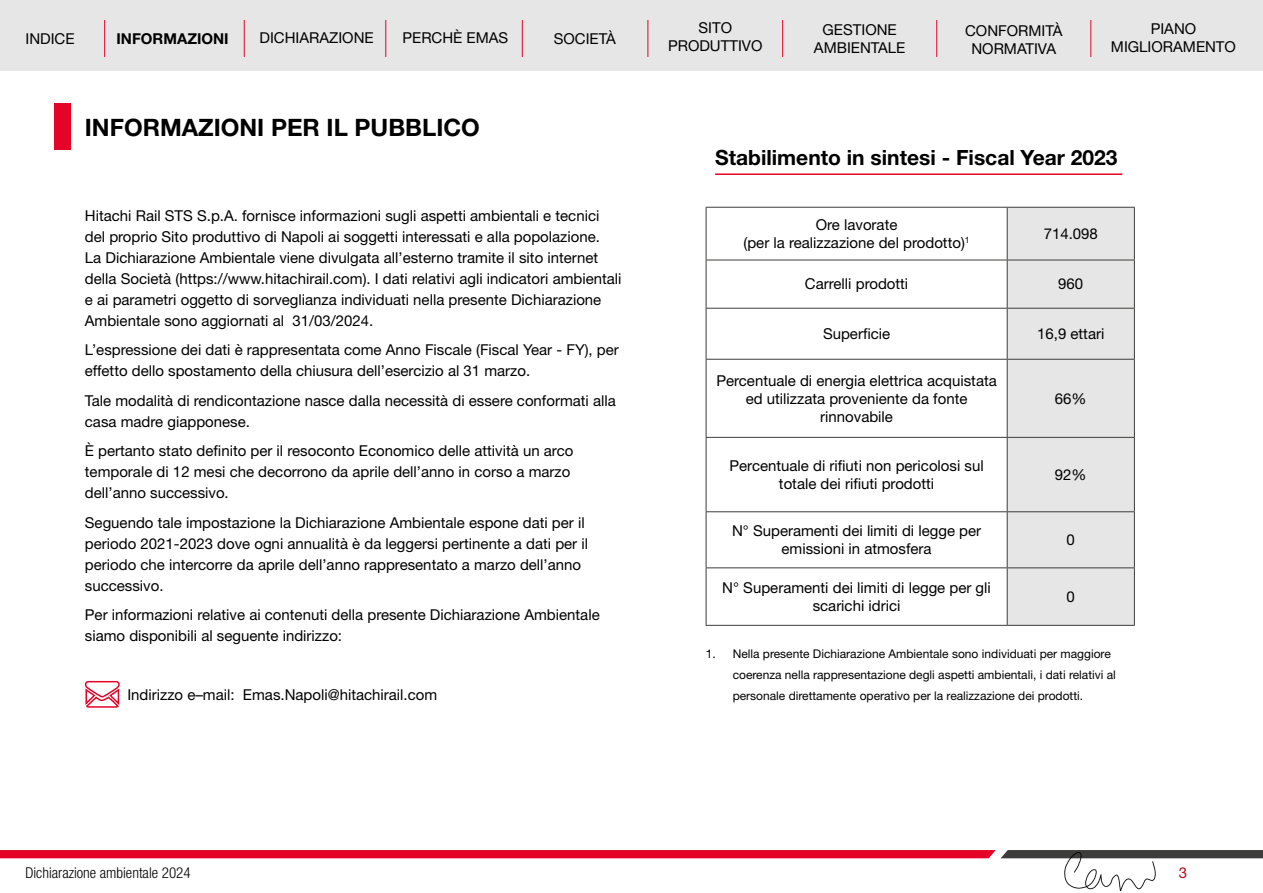
<style>
.page{position:relative;width:1263px;height:893px;background:#fff}
.page>*{position:absolute;margin:0;border:0;box-sizing:border-box;transform-origin:0 0}
.t1{font:700 24px "Helvetica Neue LT Std";color:#000}
.t2{font:700 21px "Helvetica Neue LT Std";color:#000}
.t3{font:15px/21px "Helvetica Neue LT Std";color:#000;text-align:center}
.t4{font:300 condensed 15px "Helvetica Neue LT Std";color:#000}
.t5{font:700 15px "Helvetica Neue LT Std";color:#000}
.t6{font:15px "Helvetica Neue LT Std";color:#af0e1c}
.t7{font:12px/21px "Helvetica Neue LT Std";color:#000}
</style>
<div class="page">
<div style="left:0;top:0;width:1263px;height:71px;background:#e6e6e6"></div>
<svg style="left:0;top:850px;width:1263px;height:8px;background:#cb102e"></svg>
<hr style="left:104px;top:20px;width:1px;height:37px;background:#e40428">
<hr style="left:244px;top:20px;width:1px;height:37px;background:#e40428">
<hr style="left:385px;top:20px;width:1px;height:37px;background:#e40428">
<hr style="left:522px;top:20px;width:1px;height:37px;background:#e40428">
<hr style="left:647px;top:20px;width:1px;height:37px;background:#e40428">
<hr style="left:782px;top:20px;width:1px;height:37px;background:#e40428">
<hr style="left:936px;top:20px;width:1px;height:37px;background:#e40428">
<hr style="left:1090px;top:20px;width:1px;height:37px;background:#e40428">
<div style="left:54px;top:103px;width:16px;height:47px;background:#e40428"></div>
<svg style="left:84px;top:682px;width:36px;height:26px"></svg>
<hr style="left:715px;top:173px;width:407px;height:2px;background:#e40428">
<div style="left:1008px;top:208px;width:126px;height:417px;background:#e6e6e6"></div>
<hr style="left:706px;top:207px;width:301px;height:1px;background:#3c3c3b">
<hr style="left:706px;top:208px;width:1px;height:52px;background:#3c3c3b">
<hr style="left:1007px;top:207px;width:128px;height:1px;background:#3c3c3b">
<hr style="left:1007px;top:208px;width:1px;height:52px;background:#3c3c3b">
<hr style="left:1134px;top:208px;width:1px;height:52px;background:#3c3c3b">
<hr style="left:706px;top:260px;width:301px;height:1px;background:#3c3c3b">
<hr style="left:706px;top:260px;width:1px;height:48px;background:#3c3c3b">
<hr style="left:1007px;top:260px;width:128px;height:1px;background:#3c3c3b">
<hr style="left:1007px;top:260px;width:1px;height:48px;background:#3c3c3b">
<hr style="left:1134px;top:260px;width:1px;height:48px;background:#3c3c3b">
<hr style="left:706px;top:308px;width:301px;height:1px;background:#3c3c3b">
<hr style="left:706px;top:309px;width:1px;height:50px;background:#3c3c3b">
<hr style="left:1007px;top:308px;width:128px;height:1px;background:#3c3c3b">
<hr style="left:1007px;top:309px;width:1px;height:50px;background:#3c3c3b">
<hr style="left:1134px;top:309px;width:1px;height:50px;background:#3c3c3b">
<hr style="left:706px;top:359px;width:301px;height:1px;background:#3c3c3b">
<hr style="left:706px;top:360px;width:1px;height:77px;background:#3c3c3b">
<hr style="left:1007px;top:359px;width:128px;height:1px;background:#3c3c3b">
<hr style="left:1007px;top:360px;width:1px;height:77px;background:#3c3c3b">
<hr style="left:1134px;top:360px;width:1px;height:77px;background:#3c3c3b">
<hr style="left:706px;top:437px;width:301px;height:1px;background:#3c3c3b">
<hr style="left:706px;top:438px;width:1px;height:73px;background:#3c3c3b">
<hr style="left:1007px;top:437px;width:128px;height:1px;background:#3c3c3b">
<hr style="left:1007px;top:438px;width:1px;height:73px;background:#3c3c3b">
<hr style="left:1134px;top:438px;width:1px;height:73px;background:#3c3c3b">
<hr style="left:706px;top:511px;width:301px;height:1px;background:#3c3c3b">
<hr style="left:706px;top:512px;width:1px;height:55px;background:#3c3c3b">
<hr style="left:1007px;top:511px;width:128px;height:1px;background:#3c3c3b">
<hr style="left:1007px;top:512px;width:1px;height:55px;background:#3c3c3b">
<hr style="left:1134px;top:512px;width:1px;height:55px;background:#3c3c3b">
<hr style="left:706px;top:567px;width:301px;height:1px;background:#3c3c3b">
<hr style="left:706px;top:568px;width:1px;height:57px;background:#3c3c3b">
<hr style="left:1007px;top:567px;width:128px;height:1px;background:#3c3c3b">
<hr style="left:1007px;top:568px;width:1px;height:57px;background:#3c3c3b">
<hr style="left:1134px;top:568px;width:1px;height:57px;background:#3c3c3b">
<hr style="left:706px;top:625px;width:301px;height:1px;background:#3c3c3b">
<hr style="left:1007px;top:625px;width:128px;height:1px;background:#3c3c3b">
<img style="left:1063px;top:851px;width:93px;height:41px">
<p class="t3" style="left:25px;top:28px;width:51px">INDICE</p>
<p class="t3" style="left:259px;top:27px;width:116px">DICHIARAZIONE</p>
<p class="t3" style="left:402px;top:27px;width:107px">PERCHÈ EMAS</p>
<p class="t3" style="left:554px;top:28px;width:63px">SOCIETÀ</p>
<p class="t3" style="left:668px;top:18px;width:96px;line-height:18px">SITO<br>PRODUTTIVO</p>
<p class="t3" style="left:814px;top:20px;width:93px;line-height:18px">GESTIONE<br>AMBIENTALE</p>
<p class="t3" style="left:1111px;top:19px;width:127px;line-height:18px">PIANO<br>MIGLIORAMENTO</p>
<p class="t3" style="left:965px;top:21px;width:99px;line-height:18px">CONFORMITÀ<br>NORMATIVA</p>
<p class="t5" style="left:117px;top:29px;width:114px">INFORMAZIONI</p>
<h1 class="t1" style="left:85px;top:113px;width:397px">INFORMAZIONI PER IL PUBBLICO</h1>
<p class="t3" style="left:85px;top:205px;width:538px;text-align:left">Hitachi Rail STS S.p.A. fornisce informazioni sugli aspetti ambientali e tecnici del proprio Sito produttivo di Napoli ai soggetti interessati e alla popolazione.<br>La Dichiarazione Ambientale viene divulgata all’esterno tramite il sito internet della Società (https://www.hitachirail.com). I dati relativi agli indicatori ambientali e ai parametri oggetto di sorveglianza individuati nella presente Dichiarazione Ambientale sono aggiornati al 31/03/2024.</p>
<p class="t3" style="left:85px;top:339px;width:535px;text-align:left">L’espressione dei dati è rappresentata come Anno Fiscale (Fiscal Year - FY), per effetto dello spostamento della chiusura dell’esercizio al 31 marzo.</p>
<p class="t3" style="left:85px;top:390px;width:532px;text-align:left">Tale modalità di rendicontazione nasce dalla necessità di essere conformati alla casa madre giapponese.</p>
<p class="t3" style="left:85px;top:440px;width:490px;text-align:left">È pertanto stato definito per il resoconto Economico delle attività un arco temporale di 12 mesi che decorrono da aprile dell’anno in corso a marzo dell’anno successivo.</p>
<p class="t3" style="left:85px;top:512px;width:505px;text-align:left">Seguendo tale impostazione la Dichiarazione Ambientale espone dati per il periodo 2021-2023 dove ogni annualità è da leggersi pertinente a dati per il periodo che intercorre da aprile dell’anno rappresentato a marzo dell’anno successivo.</p>
<p class="t3" style="left:85px;top:604px;width:516px;text-align:left">Per informazioni relative ai contenuti della presente Dichiarazione Ambientale siamo disponibili al seguente indirizzo:</p>
<p class="t3" style="left:127px;top:684px;width:311px">Indirizzo e–mail: Emas.Napoli@hitachirail.com</p>
<p class="t4" style="left:26px;top:864px;width:167px">Dichiarazione ambientale 2024</p>
<h2 class="t2" style="left:715px;top:145px;width:404px">Stabilimento in sintesi - Fiscal Year 2023</h2>
<p class="t3" style="left:743px;top:215px;width:228px;line-height:18px">Ore lavorate<br>(per la realizzazione del prodotto)<sup>1</sup></p>
<p class="t3" style="left:1044px;top:223px;width:56px">714.098</p>
<p class="t3" style="left:805px;top:273px;width:105px">Carrelli prodotti</p>
<p class="t3" style="left:1058px;top:273px;width:27px">960</p>
<p class="t3" style="left:823px;top:323px;width:69px">Superficie</p>
<p class="t3" style="left:1037px;top:323px;width:69px">16,9 ettari</p>
<p class="t3" style="left:716px;top:371px;width:282px;line-height:18px">Percentuale di energia elettrica acquistata ed utilizzata proveniente da fonte rinnovabile</p>
<p class="t3" style="left:1055px;top:388px;width:33px">66%</p>
<p class="t3" style="left:729px;top:456px;width:256px;line-height:18px">Percentuale di rifiuti non pericolosi sul totale dei rifiuti prodotti</p>
<p class="t3" style="left:1055px;top:464px;width:33px">92%</p>
<p class="t3" style="left:732px;top:522px;width:251px;line-height:18px">N° Superamenti dei limiti di legge per emissioni in atmosfera</p>
<p class="t3" style="left:1066px;top:529px;width:10px">0</p>
<p class="t3" style="left:722px;top:578px;width:270px;line-height:18px">N° Superamenti dei limiti di legge per gli scarichi idrici</p>
<p class="t3" style="left:1066px;top:586px;width:10px">0</p>
<p class="t7" style="left:733px;top:643px;width:385px;text-indent:-27px">1. Nella presente Dichiarazione Ambientale sono individuati per maggiore coerenza nella rappresentazione degli aspetti ambientali, i dati relativi al personale direttamente operativo per la realizzazione dei prodotti.</p>
<p class="t6" style="left:1179px;top:863px;width:10px">3</p>
</div>
